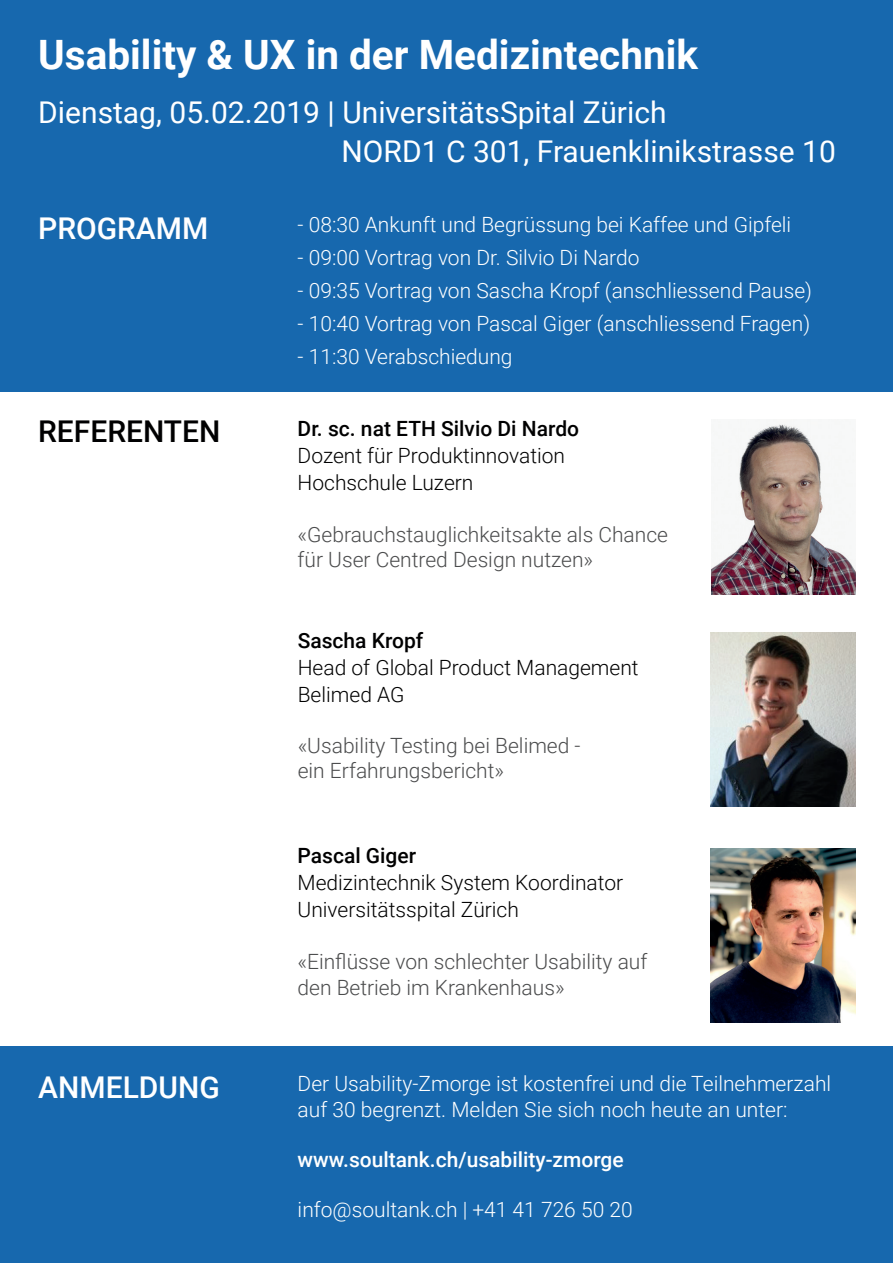
<style>
.page{position:relative;width:893px;height:1263px;background:#fff}
.page>*{position:absolute;margin:0;border:0;box-sizing:border-box;transform-origin:0 0}
.t1{font:700 40.5px "Roboto";color:#fff}
.t2{font:30px "Roboto";color:#fff}
.t3{font:500 30px "Roboto";color:#fff}
.t4{font:500 30px "Roboto";color:#000001}
.t5{font:300 21px/25.2px "Roboto";color:#fff}
.t6{font:300 21px/25.2px "Roboto";color:#4b4c4d}
.t7{font:300 21px/27px "Roboto";color:#000001}
.t8{font:500 21px "Roboto";color:#000001}
.t9{font:500 21px "Roboto";color:#fff}
</style>
<div class="page">
<div style="left:0;top:1046px;width:893px;height:217px;background:#1768ae"></div>
<div style="left:0;top:0;width:893px;height:391px;background:#1768ae"></div>
<img style="left:711px;top:424px;width:144px;height:170px">
<img style="left:711px;top:633px;width:145px;height:174px">
<img style="left:711px;top:848px;width:145px;height:174px">
<h1 class="t1" style="left:38px;top:26px;width:661px">Usability &amp; UX in der Medizintechnik</h1>
<h2 class="t2" style="left:38px;top:91px;width:630px">Dienstag, 05.02.2019 | UniversitätsSpital Zürich</h2>
<h2 class="t2" style="left:342px;top:131px;width:496px">NORD1 C 301, Frauenklinikstrasse 10</h2>
<h2 class="t3" style="left:38px;top:207px;width:172px">PROGRAMM</h2>
<p class="t5" style="left:298px;top:211px;width:495px">- 08:30 Ankunft und Begrüssung bei Kaffee und Gipfeli</p>
<p class="t5" style="left:298px;top:244px;width:343px">- 09:00 Vortrag von Dr. Silvio Di Nardo</p>
<p class="t5" style="left:298px;top:277px;width:516px">- 09:35 Vortrag von Sascha Kropf (anschliessend Pause)</p>
<p class="t5" style="left:298px;top:310px;width:514px">- 10:40 Vortrag von Pascal Giger (anschliessend Fragen)</p>
<p class="t5" style="left:298px;top:343px;width:216px">- 11:30 Verabschiedung</p>
<h2 class="t4" style="left:38px;top:411px;width:184px">REFERENTEN</h2>
<p class="t8" style="left:298px;top:413px;width:283px">Dr. sc. nat ETH Silvio Di Nardo</p>
<p class="t7" style="left:298px;top:441px;width:269px">Dozent für Produktinnovation<br>Hochschule Luzern</p>
<p class="t6" style="left:298px;top:521px;width:372px">«Gebrauchstauglichkeitsakte als Chance für User Centred Design nutzen»</p>
<p class="t8" style="left:298px;top:626px;width:127px">Sascha Kropf</p>
<p class="t7" style="left:298px;top:654px;width:342px">Head of Global Product Management<br>Belimed AG</p>
<p class="t6" style="left:298px;top:732px;width:284px">«Usability Testing bei Belimed - ein Erfahrungsbericht»</p>
<p class="t8" style="left:298px;top:841px;width:120px">Pascal Giger</p>
<p class="t7" style="left:298px;top:868px;width:327px">Medizintechnik System Koordinator<br>Universitätsspital Zürich</p>
<p class="t6" style="left:298px;top:949px;width:351px">«Einflüsse von schlechter Usability auf den Betrieb im Krankenhaus»</p>
<h2 class="t3" style="left:38px;top:1066px;width:183px">ANMELDUNG</h2>
<p class="t5" style="left:298px;top:1070px;width:535px">Der Usability-Zmorge ist kostenfrei und die Teilnehmerzahl auf 30 begrenzt. Melden Sie sich noch heute an unter:</p>
<p class="t9" style="left:298px;top:1145px;width:328px">www.soultank.ch/usability-zmorge</p>
<p class="t5" style="left:298px;top:1196px;width:336px">info@soultank.ch | +41 41 726 50 20</p>
</div>
